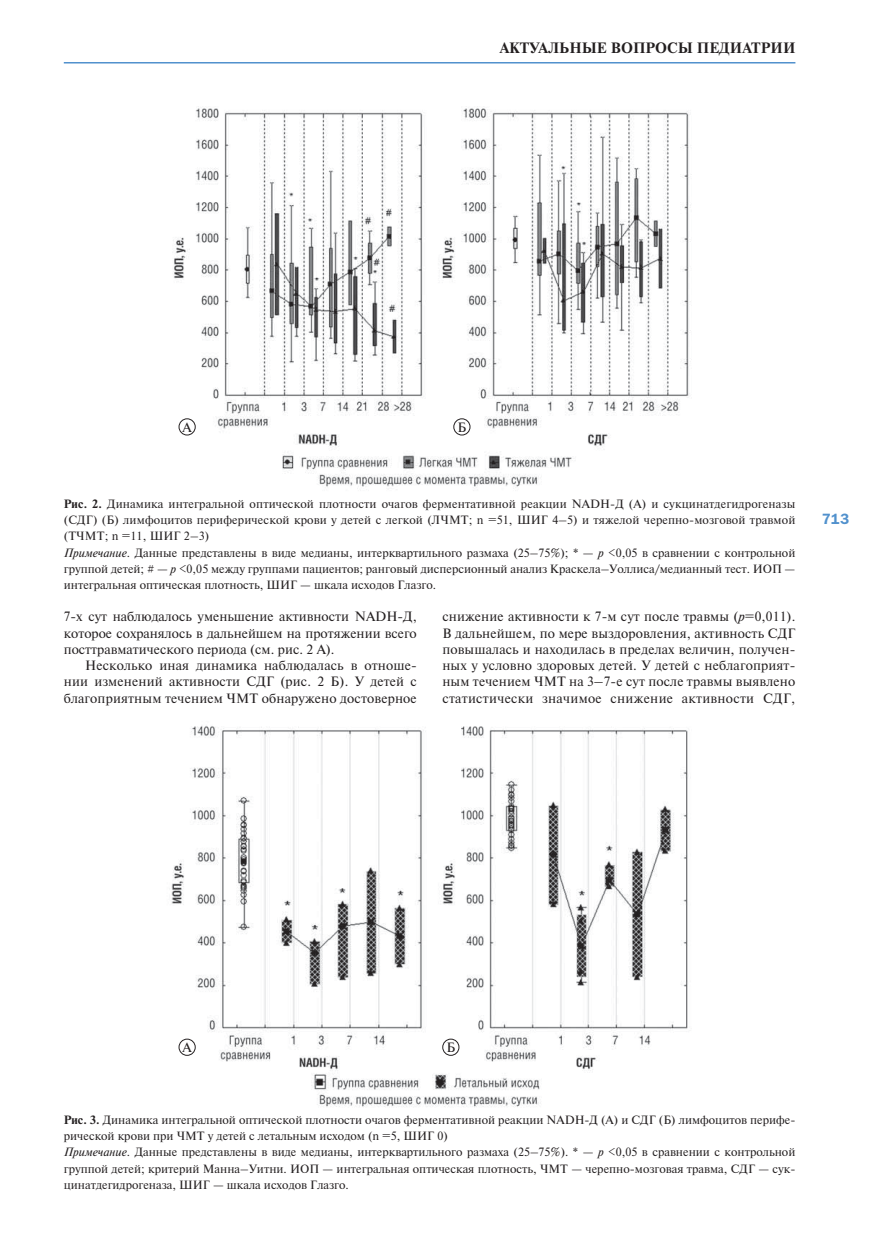
<style>
.page{position:relative;width:872px;height:1234px;background:#fff}
.page>*{position:absolute;margin:0;border:0;box-sizing:border-box;transform-origin:0 0}
.t1{font:700 15px "Newton";letter-spacing:.01em;color:#231f20}
.t2{font:15px "Franklin Gothic Demi C";color:#5191cd}
.t3{font:13.5px/16.2px "Newton";letter-spacing:.01em;color:#231f20;text-align:justify}
.t4{font:12px/16.2px "Newton";color:#231f20}
.s1{font-weight:700}
.s2{font-style:italic}
</style>
<div class="page">
<hr style="left:64px;top:62px;width:731px;height:1px;background:#5191cd">
<img style="left:173px;top:106px;width:519px;height:382px">
<div style="left:179px;top:418px;width:16px;height:17px;background:#fff;border-radius:50%"></div>
<div style="left:179px;top:418px;width:17px;height:17px;border:1px solid #231f20;border-radius:50%"></div>
<div style="left:454px;top:418px;width:16px;height:17px;background:#fff;border-radius:50%"></div>
<div style="left:453px;top:418px;width:17px;height:17px;border:1px solid #231f20;border-radius:50%"></div>
<img style="left:171px;top:725px;width:517px;height:382px">
<div style="left:179px;top:1038px;width:16px;height:17px;background:#fff;border-radius:50%"></div>
<div style="left:179px;top:1038px;width:17px;height:17px;border:1px solid #231f20;border-radius:50%"></div>
<div style="left:443px;top:1038px;width:16px;height:17px;background:#fff;border-radius:50%"></div>
<div style="left:442px;top:1038px;width:17px;height:17px;border:1px solid #231f20;border-radius:50%"></div>
<p class="t1" style="left:500px;top:42px;width:297px">АКТУАЛЬНЫЕ ВОПРОСЫ ПЕДИАТРИИ</p>
<p class="t3" style="left:183px;top:420px;width:11px">А</p>
<p class="t3" style="left:457px;top:420px;width:10px">Б</p>
<p class="t4" style="left:64px;top:497px;width:733px"><span class="s1">Рис. 2.</span> Динамика интегральной оптической плотности очагов ферментативной реакции NADH-Д (А) и сукцинатдегидрогеназы (СДГ) (Б) лимфоцитов периферической крови у детей с легкой (ЛЧМТ; n =51, ШИГ 4–5) и тяжелой черепно-мозговой травмой (ТЧМТ; n =11, ШИГ 2–3)<br><span class="s2">Примечание</span>. Данные представлены в виде медианы, интерквартильного размаха (25–75%); * — <span class="s2">p</span> &lt;0,05 в сравнении с контрольной группой детей; # — <span class="s2">p</span> &lt;0,05 между группами пациентов; ранговый дисперсионный анализ Краскела–Уоллиса/медианный тест. ИОП — интегральная оптическая плотность, ШИГ — шкала исходов Глазго.</p>
<p class="t3" style="left:64px;top:610px;width:354px">7-х сут наблюдалось уменьшение активности NADH-Д, которое сохранялось в дальнейшем на протяжении всего посттравматического периода (см. рис. 2 А).</p>
<p class="t3" style="left:64px;top:658px;width:354px;text-indent:21px">Несколько иная динамика наблюдалась в отноше&shy;нии изменений активности СДГ (рис. 2 Б). У детей с благоприятным течением ЧМТ обнаружено достоверное</p>
<p class="t3" style="left:442px;top:610px;width:354px">снижение активности к 7-м сут после травмы (<span class="s2">р</span>=0,011).<br>В дальнейшем, по мере выздоровления, активность СДГ повышалась и находилась в пределах величин, получен&shy;ных у условно здоровых детей. У детей с неблагоприят&shy;ным течением ЧМТ на 3–7-е сут после травмы выявлено статистически значимое снижение активности СДГ,</p>
<p class="t2" style="left:821px;top:513px;width:29px">713</p>
<p class="t3" style="left:183px;top:1040px;width:11px">А</p>
<p class="t3" style="left:446px;top:1040px;width:10px">Б</p>
<p class="t4" style="left:64px;top:1112px;width:733px"><span class="s1">Рис. 3.</span> Динамика интегральной оптической плотности очагов ферментативной реакции NADH-Д (А) и СДГ (Б) лимфоцитов перифе&shy;рической крови при ЧМТ у детей с летальным исходом (n =5, ШИГ 0)<br><span class="s2">Примечание</span>. Данные представлены в виде медианы, интерквартильного размаха (25–75%). * — <span class="s2">p</span> &lt;0,05 в сравнении с контрольной группой детей; критерий Манна–Уитни. ИОП — интегральная оптическая плотность, ЧМТ — черепно-мозговая травма, СДГ — сук&shy;цинатдегидрогеназа, ШИГ — шкала исходов Глазго.</p>
</div>
